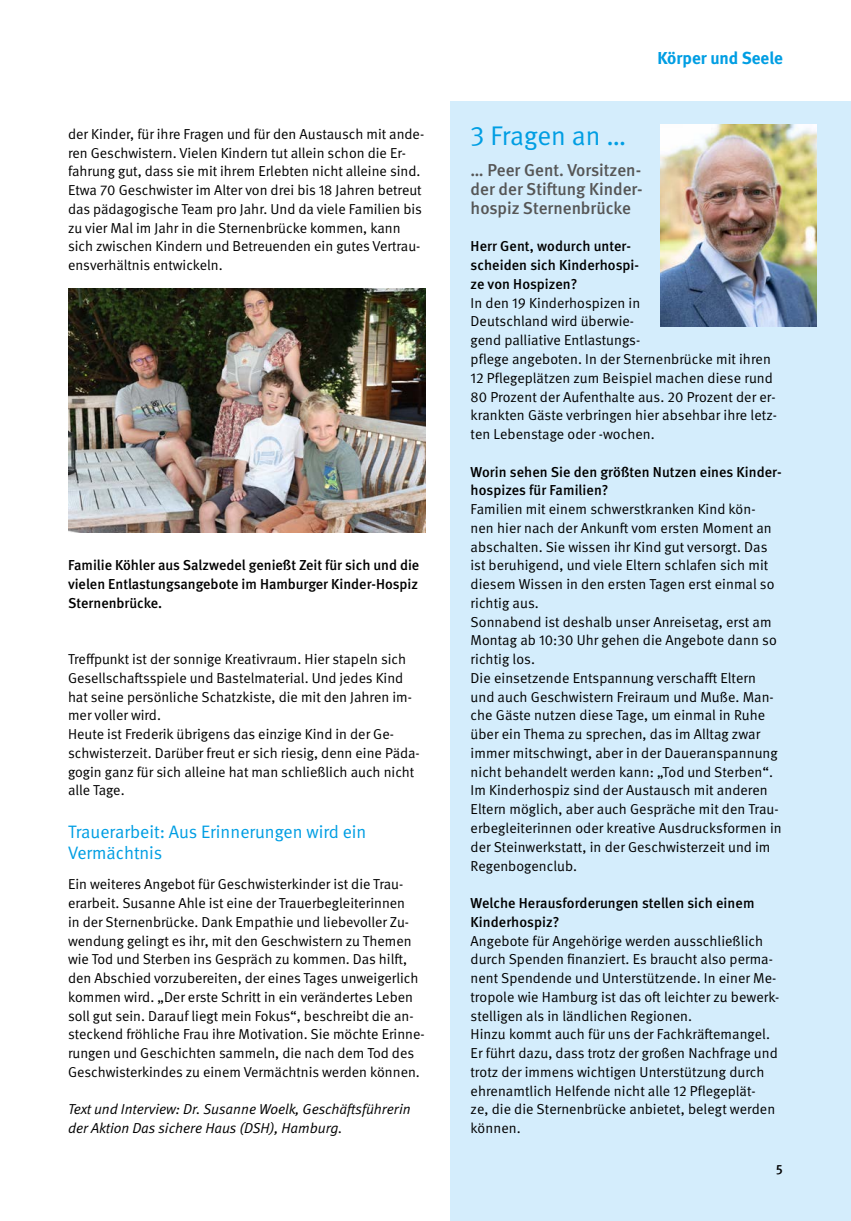
<style>
.page{position:relative;width:851px;height:1221px;background:#fff}
.page>*{position:absolute;margin:0;border:0;box-sizing:border-box;transform-origin:0 0}
._01_Überschriften_Head_Kasten{font:27px "DGUV Meta";letter-spacing:-.005em;color:#009ee3}
._01_Überschriften_Subhead{font:18px/21px "DGUV Meta";color:#009ee3}
._01_Überschriften_12pt_Anleser{font:500 17.25px/18.8px "DGUV Meta";color:#565656;text-align:justify}
.t1{font:700 17.25px "DGUV Meta";color:#009ee3}
._01_Überschriften_Fließtext{font:14.4px/18.8px "DGUV Meta";color:#000}
._02_Fließtext_InterviewFrage{font:500 14.4px/18.8px "DGUV Meta";letter-spacing:.005em;color:#000}
.t2{font:italic 14.4px/18.8px "DGUV Meta";color:#000}
.t3{font:500 13.5px "DGUV Meta";color:#000}
</style>
<div class="page">
<div style="left:450px;top:101px;width:400px;height:1119px;background:#d4edfc"></div>
<img style="left:660px;top:124px;width:156px;height:202px">
<img style="left:68px;top:289px;width:357px;height:244px">
<p class="_01_Überschriften_Fließtext" style="left:68px;top:125px;width:357px">der Kinder, für ihre Fragen und für den Austausch mit ande&shy;ren Geschwistern. Vielen Kindern tut allein schon die Er&shy;fahrung gut, dass sie mit ihrem Erlebten nicht alleine sind.<br>Etwa 70 Geschwister im Alter von drei bis 18 Jahren betreut das pädagogische Team pro Jahr. Und da viele Familien bis zu vier Mal im Jahr in die Sternenbrücke kommen, kann sich zwischen Kindern und Betreuenden ein gutes Vertrau&shy;ensverhältnis entwickeln.</p>
<p class="_02_Fließtext_InterviewFrage" style="left:68px;top:556px;width:353px;text-align:justify">Familie Köhler aus Salzwedel genießt Zeit für sich und die vielen Entlastungsangebote im Hamburger Kinder-Hospiz Sternenbrücke.</p>
<p class="_01_Überschriften_Fließtext" style="left:68px;top:650px;width:353px">Treffpunkt ist der sonnige Kreativraum. Hier stapeln sich Gesellschaftsspiele und Bastelmaterial. Und jedes Kind hat seine persönliche Schatzkiste, die mit den Jahren im&shy;mer voller wird.<br>Heute ist Frederik übrigens das einzige Kind in der Ge&shy;schwisterzeit. Darüber freut er sich riesig, denn eine Päda&shy;gogin ganz für sich alleine hat man schließlich auch nicht alle Tage.</p>
<h3 class="_01_Überschriften_Subhead" style="left:68px;top:821px;width:300px">Trauerarbeit: Aus Erinnerungen wird ein<br>Vermächtnis</h3>
<p class="_01_Überschriften_Fließtext" style="left:68px;top:875px;width:358px">Ein weiteres Angebot für Geschwisterkinder ist die Trau&shy;erarbeit. Susanne Ahle ist eine der Trauerbegleiterinnen<br>in der Sternenbrücke. Dank Empathie und liebevoller Zu&shy;wendung gelingt es ihr, mit den Geschwistern zu Themen wie Tod und Sterben ins Gespräch zu kommen. Das hilft, den Abschied vorzubereiten, der eines Tages unweigerlich kommen wird. „Der erste Schritt in ein verändertes Leben soll gut sein. Darauf liegt mein Fokus“, beschreibt die an&shy;steckend fröhliche Frau ihre Motivation. Sie möchte Erinne&shy;rungen und Geschichten sammeln, die nach dem Tod des Geschwisterkindes zu einem Vermächtnis werden können.</p>
<p class="t2" style="left:68px;top:1100px;width:344px">Text und Interview: Dr. Susanne Woelk, Geschäftsführerin der Aktion Das sichere Haus (DSH), Hamburg.</p>
<p class="t1" style="left:657px;top:48px;width:127px">Körper und Seele</p>
<h3 class="_01_Überschriften_Head_Kasten" style="left:470px;top:120px;width:157px">3 Fragen an …</h3>
<p class="_01_Überschriften_12pt_Anleser" style="left:470px;top:162px;width:174px">… Peer Gent. Vorsitzen&shy;der der Stiftung Kinder&shy;hospiz Sternenbrücke</p>
<p class="_02_Fließtext_InterviewFrage" style="left:470px;top:237px;width:170px">Herr Gent, wodurch unter&shy;scheiden sich Kinderhospi&shy;ze von Hospizen?</p>
<p class="_01_Überschriften_Fließtext" style="left:470px;top:294px;width:308px">In den 19 Kinderhospizen in<br>Deutschland wird überwie-<br>gend palliative Entlastungs-<br>pflege angeboten. In der Sternenbrücke mit ihren 12 Pflegeplätzen zum Beispiel machen diese rund 80 Prozent der Aufenthalte aus. 20 Prozent der er&shy;krankten Gäste verbringen hier absehbar ihre letz&shy;ten Lebenstage oder -wochen.</p>
<p class="_02_Fließtext_InterviewFrage" style="left:470px;top:462px;width:312px">Worin sehen Sie den größten Nutzen eines Kinder&shy;hospizes für Familien?</p>
<p class="_01_Überschriften_Fließtext" style="left:470px;top:500px;width:312px">Familien mit einem schwerstkranken Kind kön&shy;nen hier nach der Ankunft vom ersten Moment an abschalten. Sie wissen ihr Kind gut versorgt. Das ist beruhigend, und viele Eltern schlafen sich mit diesem Wissen in den ersten Tagen erst einmal so richtig aus.<br>Sonnabend ist deshalb unser Anreisetag, erst am Montag ab 10:30 Uhr gehen die Angebote dann so richtig los.<br>Die einsetzende Entspannung verschafft Eltern und auch Geschwistern Freiraum und Muße. Man&shy;che Gäste nutzen diese Tage, um einmal in Ruhe über ein Thema zu sprechen, das im Alltag zwar immer mitschwingt, aber in der Daueranspannung nicht behandelt werden kann: „Tod und Sterben“.<br>Im Kinderhospiz sind der Austausch mit anderen Eltern möglich, aber auch Gespräche mit den Trau&shy;erbegleiterinnen oder kreative Ausdrucksformen in der Steinwerkstatt, in der Geschwisterzeit und im Regenbogenclub.</p>
<p class="_02_Fließtext_InterviewFrage" style="left:470px;top:894px;width:285px">Welche Herausforderungen stellen sich einem<br>Kinderhospiz?</p>
<p class="_01_Überschriften_Fließtext" style="left:470px;top:931px;width:310px">Angebote für Angehörige werden ausschließlich durch Spenden finanziert. Es braucht also perma&shy;nent Spendende und Unterstützende. In einer Me&shy;tropole wie Hamburg ist das oft leichter zu bewerk&shy;stelligen als in ländlichen Regionen.<br>Hinzu kommt auch für uns der Fachkräftemangel.<br>Er führt dazu, dass trotz der großen Nachfrage und trotz der immens wichtigen Unterstützung durch ehrenamtlich Helfende nicht alle 12 Pflegeplät-<br>ze, die die Sternenbrücke anbietet, belegt werden können.</p>
<p class="t3" style="left:776px;top:1161px;width:8px">5</p>
</div>
